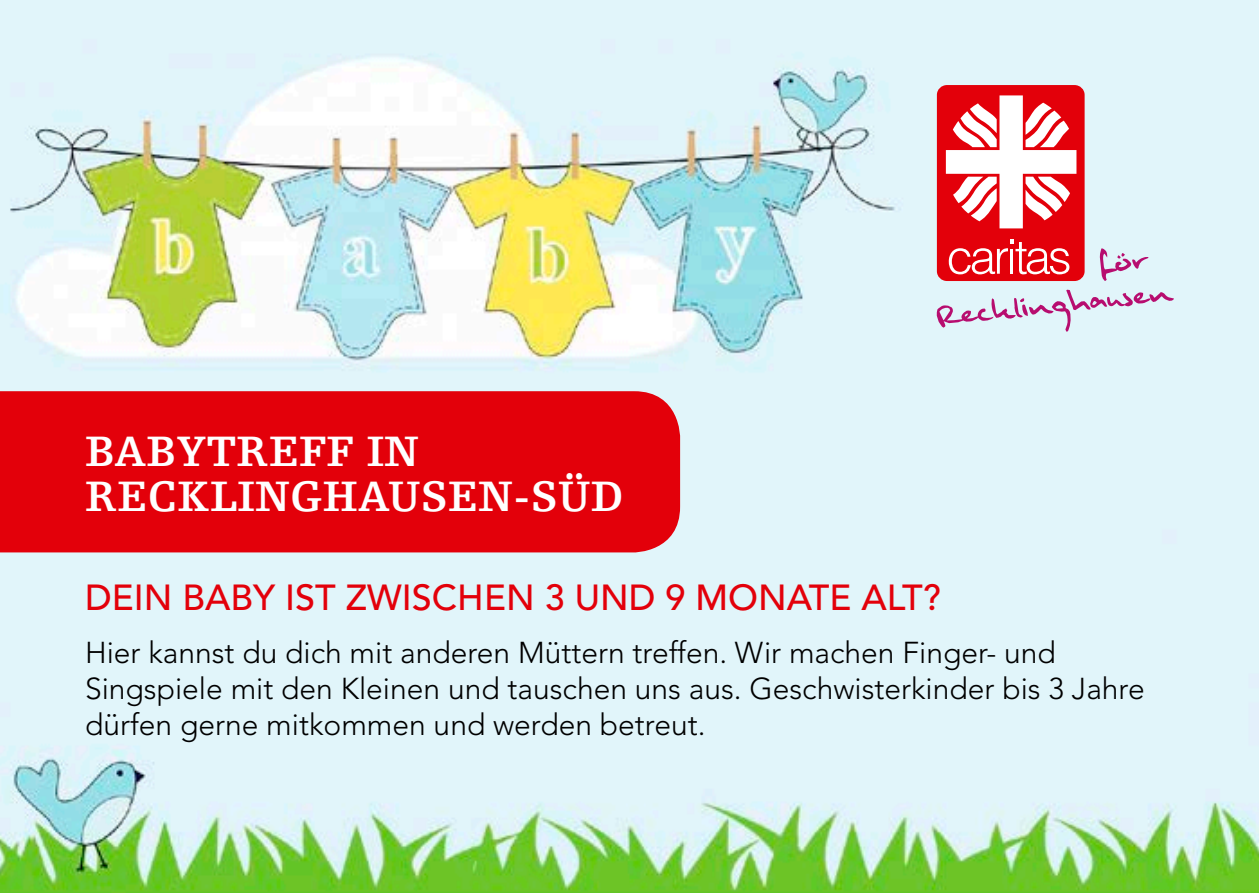
<style>
.page{position:relative;width:1259px;height:893px;background:#fff}
.page>*{position:absolute;margin:0;border:0;box-sizing:border-box;transform-origin:0 0}
.t1{font:700 45px/45px "Egyptienne FLT Std";color:#fff}
.t2{font:500 36px "Avenir LT Std";color:#e3000a}
.t3{font:300 30px/36px "Avenir LT Std";color:#000}
</style>
<div class="page">
<img style="left:0;top:0;width:1259px;height:893px">
<div style="left:937px;top:85px;width:147px;height:196px;background:#e3000a;border-radius:10px"></div>
<svg style="left:946px;top:95px;width:130px;height:133px"></svg>
<svg style="left:948px;top:239px;width:121px;height:35px"></svg>
<svg style="left:936px;top:290px;width:238px;height:42px;background:#dbd4e6"></svg>
<svg style="left:1099px;top:248px;width:49px;height:33px;background:#d8c4dc"></svg>
<div style="left:0;top:391px;width:680px;height:161px;background:#e3000a"></div>
<h1 class="t1" style="left:85px;top:429px;width:540px">BABYTREFF IN<br>RECKLINGHAUSEN-SÜD</h1>
<p class="t2" style="left:85px;top:576px;width:857px">DEIN BABY IST ZWISCHEN 3 UND 9 MONATE ALT?</p>
<p class="t3" style="left:85px;top:635px;width:1061px">Hier kannst du dich mit anderen Müttern treffen. Wir machen Finger- und<br>Singspiele mit den Kleinen und tauschen uns aus. Geschwisterkinder bis 3 Jahre dürfen gerne mitkommen und werden betreut.</p>
</div>
